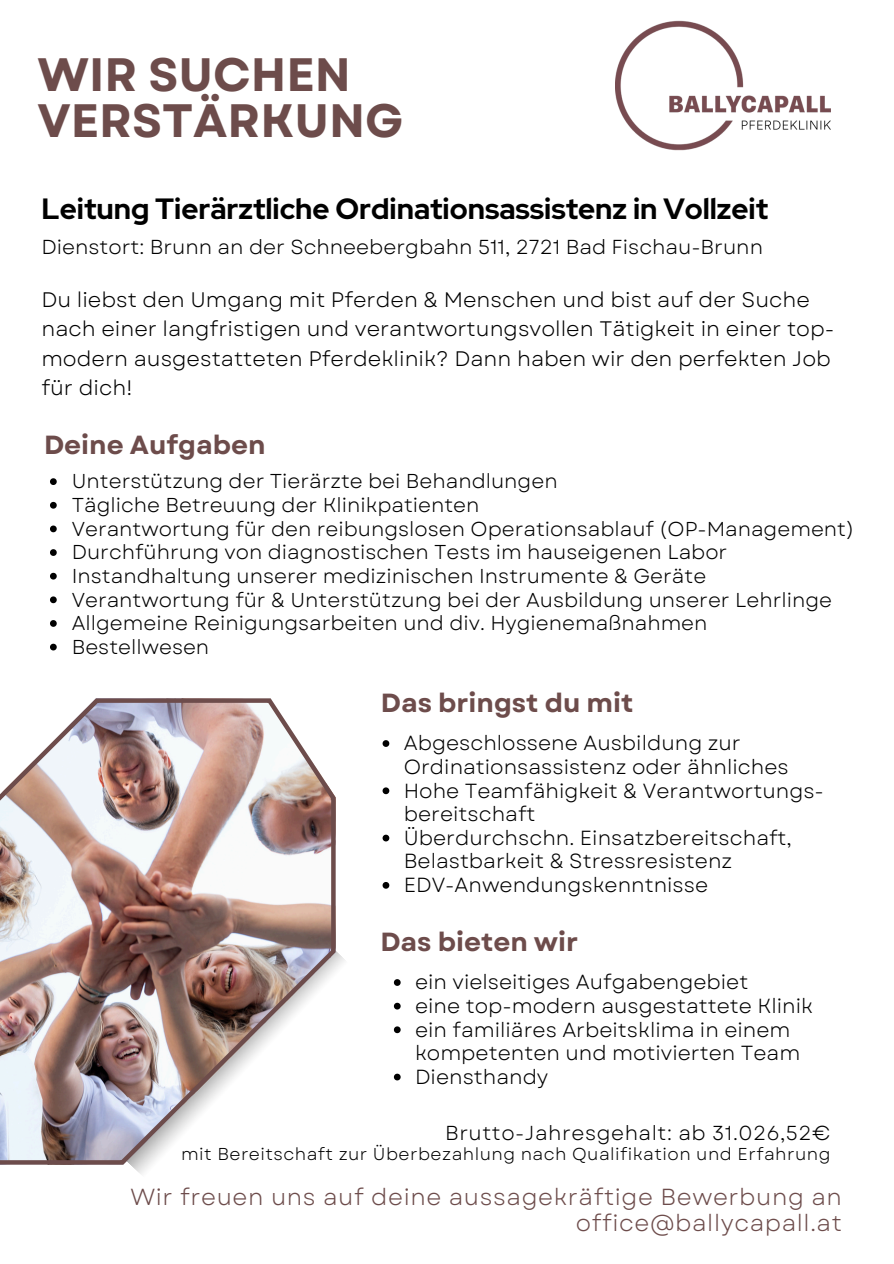
<style>
.page{position:relative;width:894px;height:1264px;background:#fff}
.page>*{position:absolute;margin:0;border:0;box-sizing:border-box;transform-origin:0 0}
.t1{font:700 46.8px/46.2px "Garet";color:#6d4c4b}
.t2{font:700 29.25px "Red Hat Display";color:#000}
.t3{font:700 26.25px "Garet";color:#6d4c4b}
.t4{font:23.25px/25.8px "Garet";letter-spacing:.025em;color:#6d4c4b;text-align:right}
.t5{font:21px/29.2px "Garet";color:#000}
.t6{font:20.4px/23.7px "Garet";color:#000}
.t7{font:20.25px "Garet";color:#000}
.t8{font:20.25px "Garet";letter-spacing:.025em;color:#000}
.t9{font:20.1px "Garet";color:#000}
.t10{font:17.25px "Garet";letter-spacing:.025em;color:#000}
</style>
<div class="page">
<img style="left:0;top:698px;width:335px;height:466px">
<img style="left:615px;top:20px;width:215px;height:131px">
<svg style="left:50px;top:478px;width:7px;height:7px"></svg>
<svg style="left:50px;top:502px;width:7px;height:6px"></svg>
<svg style="left:50px;top:525px;width:7px;height:7px"></svg>
<svg style="left:50px;top:549px;width:7px;height:7px"></svg>
<svg style="left:50px;top:573px;width:7px;height:6px"></svg>
<svg style="left:50px;top:596px;width:7px;height:7px"></svg>
<svg style="left:50px;top:620px;width:7px;height:7px"></svg>
<svg style="left:50px;top:643px;width:7px;height:7px"></svg>
<svg style="left:382px;top:740px;width:7px;height:7px"></svg>
<svg style="left:382px;top:787px;width:7px;height:7px"></svg>
<svg style="left:382px;top:834px;width:7px;height:7px"></svg>
<svg style="left:382px;top:882px;width:7px;height:6px"></svg>
<svg style="left:394px;top:979px;width:6px;height:6px"></svg>
<svg style="left:394px;top:1002px;width:6px;height:7px"></svg>
<svg style="left:394px;top:1026px;width:6px;height:7px"></svg>
<svg style="left:394px;top:1073px;width:6px;height:7px"></svg>
<h3 class="t1" style="left:38px;top:52px;width:367px">WIR SUCHEN<br>VERSTÄRKUNG</h3>
<h2 class="t2" style="left:41px;top:189px;width:728px">Leitung Tierärztliche Ordinationsassistenz in Vollzeit</h2>
<h2 class="t7" style="left:41px;top:232px;width:723px">Dienstort: Brunn an der Schneebergbahn 511, 2721 Bad Fischau-Brunn</h2>
<p class="t5" style="left:41px;top:285px;width:794px">Du liebst den Umgang mit Pferden &amp; Menschen und bist auf der Suche nach einer langfristigen und verantwortungsvollen Tätigkeit in einer top&shy;modern ausgestatteten Pferdeklinik? Dann haben wir den perfekten Job für dich!</p>
<p class="t3" style="left:44px;top:426px;width:223px">Deine Aufgaben</p>
<p class="t9" style="left:72px;top:467px;width:487px">Unterstützung der Tierärzte bei Behandlungen</p>
<p class="t9" style="left:72px;top:490px;width:409px">Tägliche Betreuung der Klinikpatienten</p>
<p class="t9" style="left:72px;top:514px;width:783px">Verantwortung für den reibungslosen Operationsablauf (OP-Management)</p>
<p class="t9" style="left:72px;top:538px;width:656px">Durchführung von diagnostischen Tests im hauseigenen Labor</p>
<p class="t9" style="left:72px;top:561px;width:635px">Instandhaltung unserer medizinischen Instrumente &amp; Geräte</p>
<p class="t9" style="left:72px;top:585px;width:761px">Verantwortung für &amp; Unterstützung bei der Ausbildung unserer Lehrlinge</p>
<p class="t9" style="left:72px;top:608px;width:637px">Allgemeine Reinigungsarbeiten und div. Hygienemaßnahmen</p>
<h2 class="t9" style="left:72px;top:632px;width:139px">Bestellwesen</h2>
<p class="t3" style="left:381px;top:683px;width:254px">Das bringst du mit</p>
<p class="t6" style="left:403px;top:731px;width:386px">Abgeschlossene Ausbildung zur<br>Ordinationsassistenz oder ähnliches</p>
<p class="t6" style="left:403px;top:778px;width:421px">Hohe Teamfähigkeit &amp; Verantwortungs&shy;bereitschaft</p>
<p class="t6" style="left:403px;top:826px;width:389px">Überdurchschn. Einsatzbereitschaft,<br>Belastbarkeit &amp; Stressresistenz</p>
<p class="t6" style="left:403px;top:873px;width:306px">EDV-Anwendungskenntnisse</p>
<h2 class="t3" style="left:380px;top:922px;width:199px">Das bieten wir</h2>
<p class="t6" style="left:415px;top:970px;width:334px">ein vielseitiges Aufgabengebiet</p>
<p class="t6" style="left:415px;top:994px;width:399px">eine top-modern ausgestattete Klinik</p>
<p class="t6" style="left:415px;top:1017px;width:386px">ein familiäres Arbeitsklima in einem kompetenten und motivierten Team</p>
<p class="t6" style="left:415px;top:1064px;width:135px">Diensthandy</p>
<p class="t8" style="left:445px;top:1118px;width:387px">Brutto-Jahresgehalt: ab 31.026,52€</p>
<h3 class="t10" style="left:181px;top:1141px;width:650px">mit Bereitschaft zur Überbezahlung nach Qualifikation und Erfahrung</h3>
<p class="t4" style="left:130px;top:1184px;width:712px">Wir freuen uns auf deine aussagekräftige Bewerbung an office@ballycapall.at</p>
</div>
